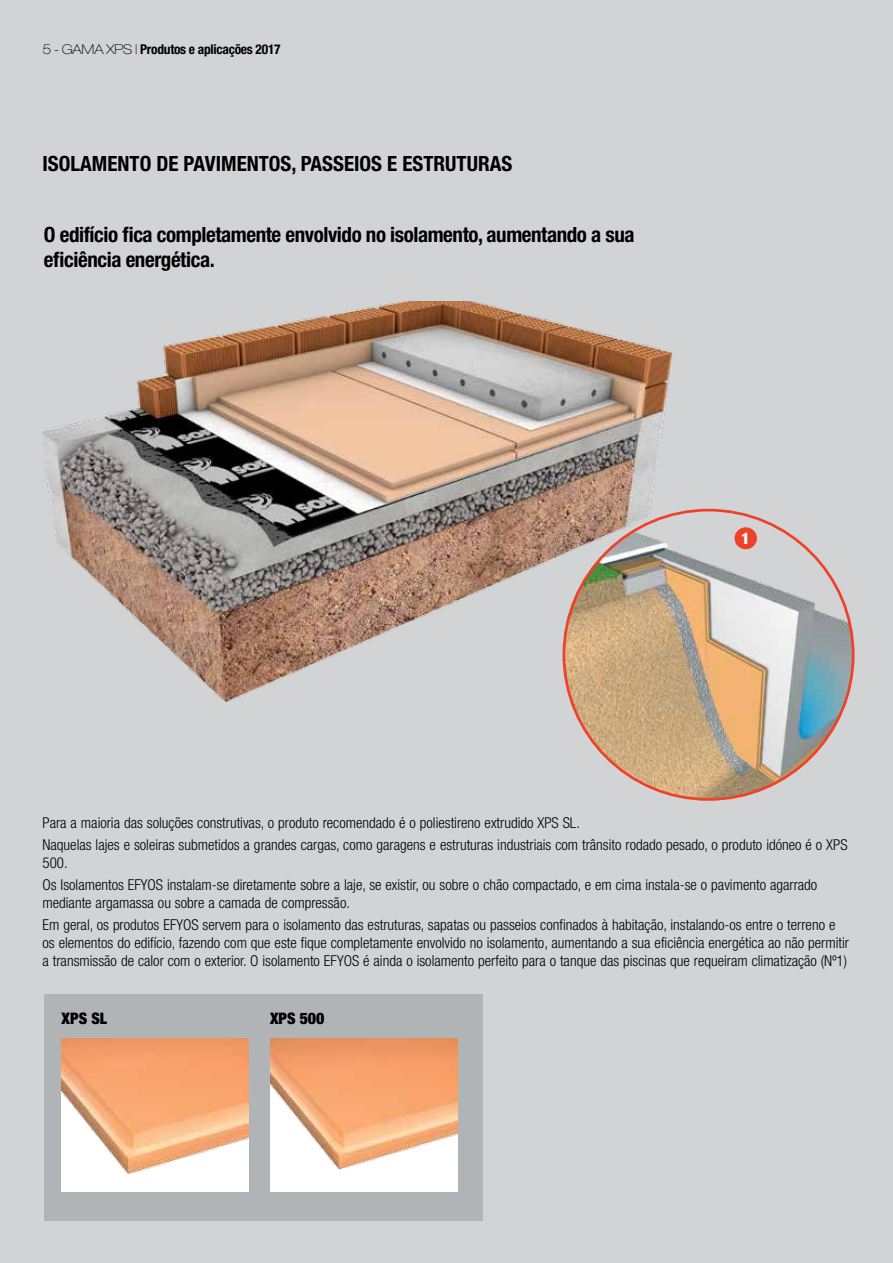
<style>
.page{position:relative;width:893px;height:1263px;background:#d1d3d4}
.page>*{position:absolute;margin:0;border:0;box-sizing:border-box;transform-origin:0 0}
.t1{font:700 condensed 21px/25.2px "Helvetica Neue";letter-spacing:-.02em;color:#000}
.t2{font:700 condensed 21px "Helvetica Neue";color:#000}
.t3{font:900 condensed 15.9px "Helvetica Neue";color:#000}
.t4{font:900 condensed 15.9px "Helvetica Neue";color:#fff}
.t5{font:300 condensed 15px/22.2px "Helvetica Neue";color:#000}
.t6{font:700 condensed 13.5px "Helvetica Neue";letter-spacing:-.02em;color:#000}
.s1{font-weight:100;font-stretch:expanded}
</style>
<div class="page">
<div style="left:44px;top:994px;width:439px;height:226px;background:#b1b4b6"></div>
<img style="left:62px;top:1038px;width:187px;height:150px">
<div style="left:270px;top:1038px;width:187px;height:153px;background:#fff"></div>
<img style="left:270px;top:1038px;width:187px;height:133px">
<img style="left:43px;top:301px;width:642px;height:441px">
<img style="left:564px;top:510px;width:289px;height:289px;border-radius:145px">
<div style="left:735px;top:527px;width:22px;height:22px;background:#ef4129;border-radius:50%"></div>
<p class="t6" style="left:43px;top:41px;width:240px"><span class="s1">5 - GAMA XPS |</span> Produtos e aplicações 2017</p>
<h1 class="t2" style="left:43px;top:151px;width:471px">ISOLAMENTO DE PAVIMENTOS, PASSEIOS E ESTRUTURAS</h1>
<h1 class="t1" style="left:44px;top:222px;width:592px">O edifício fica completamente envolvido no isolamento, aumentando a sua eficiência energética.</h1>
<p class="t4" style="left:742px;top:529px;width:10px">1</p>
<p class="t5" style="left:43px;top:811px;width:806px">Para a maioria das soluções construtivas, o produto recomendado é o poliestireno extrudido XPS SL.<br>Naquelas lajes e soleiras submetidos a grandes cargas, como garagens e estruturas industriais com trânsito rodado pesado, o produto idóneo é o XPS</p>
<p class="t5" style="left:43px;top:851px;width:776px">500.<br>Os Isolamentos EFYOS instalam-se diretamente sobre a laje, se existir, ou sobre o chão compactado, e em cima instala-se o pavimento agarrado</p>
<p class="t5" style="left:43px;top:892px;width:794px">mediante argamassa ou sobre a camada de compressão.<br>Em geral, os produtos EFYOS servem para o isolamento das estruturas, sapatas ou passeios confinados à habitação, instalando-os entre o terreno e</p>
<p class="t5" style="left:43px;top:934px;width:808px;line-height:18px">os elementos do edifício, fazendo com que este fique completamente envolvido no isolamento, aumentando a sua eficiência energética ao não permitir a transmissão de calor com o exterior. O isolamento EFYOS é ainda o isolamento perfeito para o tanque das piscinas que requeiram climatização (Nº1)</p>
<p class="t3" style="left:62px;top:1009px;width:47px">XPS SL</p>
<p class="t3" style="left:270px;top:1009px;width:56px">XPS 500</p>
</div>
